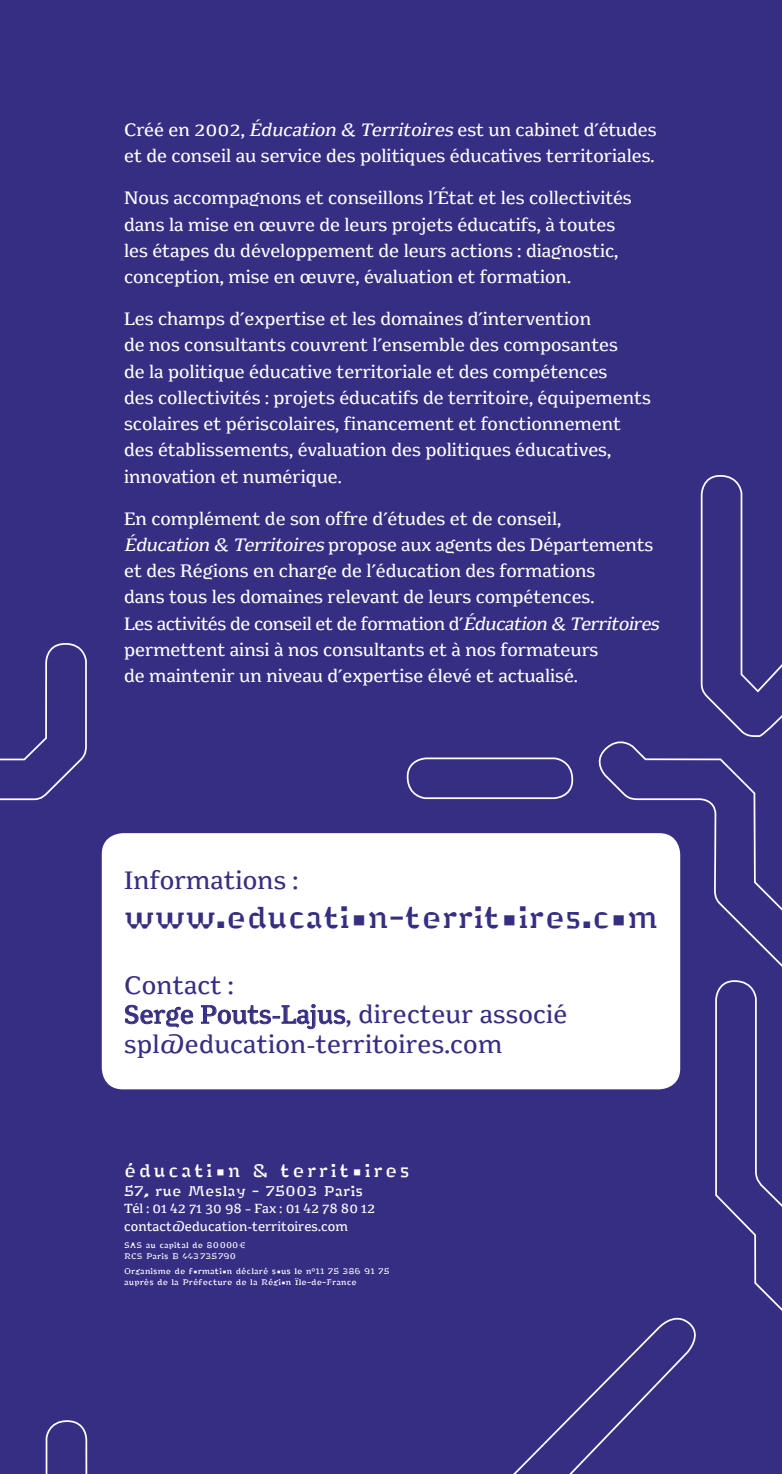
<style>
.page{position:relative;width:782px;height:1474px;background:#fff}
.page>*{position:absolute;margin:0;border:0;box-sizing:border-box;transform-origin:0 0}
.t1{font:26.25px "Minuscule 2";color:#352e83}
.t2{font:24.5px/29.4px "Minuscule 6";letter-spacing:.01em;color:#352e83}
.t3{font:17.5px/26.2px "Minuscule 6";color:#fff}
.t4{font:15.75px "Minuscule 2";color:#fff}
.t5{font:12.25px/17.5px "Minuscule 5";letter-spacing:.005em;color:#fff}
.t6{font:12.25px "Minuscule 2";letter-spacing:.005em;color:#fff}
.t7{font:7px/10.5px "Minuscule 2";color:#fff}
.s1{font-style:italic}
</style>
<div class="page">
<div style="left:0;top:0;width:781px;height:1473px;background:#352e83"></div>
<div style="left:102px;top:833px;width:578px;height:256px;background:#fff;border-radius:21px"></div>
<svg style="left:125px;top:1005px;width:68px;height:23px"></svg>
<svg style="left:201px;top:1004px;width:144px;height:25px"></svg>
<svg style="left:514px;top:1317px;width:182px;height:156px"></svg>
<svg style="left:590px;top:741px;width:191px;height:260px"></svg>
<svg style="left:713px;top:979px;width:68px;height:331px"></svg>
<div style="left:406px;top:757px;width:167px;height:42px;border:2px solid #fff;border-radius:18px"></div>
<svg style="left:700px;top:475px;width:81px;height:262px"></svg>
<svg style="left:0;top:643px;width:87px;height:158px"></svg>
<svg style="left:45px;top:1420px;width:43px;height:53px"></svg>
<p class="t3" style="left:124px;top:117px;width:534px">Créé en 2002, <span class="s1">Éducation &amp; Territoires</span> est un cabinet d’études et de conseil au service des politiques éducatives territoriales.</p>
<p class="t3" style="left:124px;top:186px;width:509px">Nous accompagnons et conseillons l’État et les collectivités dans la mise en œuvre de leurs projets éducatifs, à toutes les étapes du développement de leurs actions : diagnostic, conception, mise en œuvre, évaluation et formation.</p>
<p class="t3" style="left:124px;top:306px;width:528px">Les champs d’expertise et les domaines d’intervention<br>de nos consultants couvrent l’ensemble des composantes<br>de la politique éducative territoriale et des compétences<br>des collectivités : projets éducatifs de territoire, équipements scolaires et périscolaires, financement et fonctionnement des établissements, évaluation des politiques éducatives, innovation et numérique.</p>
<p class="t3" style="left:124px;top:506px;width:541px">En complément de son offre d’études et de conseil,<br><span class="s1">Éducation &amp; Territoires</span>propose aux agents des Départements et des Régions en charge de l’éducation des formations<br>dans tous les domaines relevant de leurs compétences.<br>Les activités de conseil et de formation d’<span class="s1">Éducation &amp; Territoires </span>permettent ainsi à nos consultants et à nos formateurs<br>de maintenir un niveau d’expertise élevé et actualisé.</p>
<h2 class="t2" style="left:124px;top:866px;width:176px">Informations :</h2>
<h1 class="t1" style="left:124px;top:901px;width:535px">www.education-territoires.com</h1>
<h2 class="t2" style="left:124px;top:971px;width:444px">Contact :<br>Serge Pouts-Lajus, directeur associé spl@education-territoires.com</h2>
<p class="t4" style="left:124px;top:1161px;width:287px">éducation &amp; territoires</p>
<p class="t6" style="left:124px;top:1183px;width:240px">57, rue Meslay – 75003 Paris</p>
<p class="t5" style="left:124px;top:1199px;width:252px">Tél : 01 42 71 30 98 – Fax : 01 42 78 80 12 contact@education-territoires.com</p>
<p class="t7" style="left:124px;top:1240px;width:7px">SAS</p>
<p class="t7" style="left:124px;top:1240px;width:123px;text-indent:22px">au capital de 80 000 €<br>RCS Paris B 443 735 790</p>
<p class="t7" style="left:124px;top:1266px;width:267px">Organisme de formation déclaré sous le n°11 75 386 91 75 auprès de la Préfecture de la Région Île-de-France</p>
</div>
